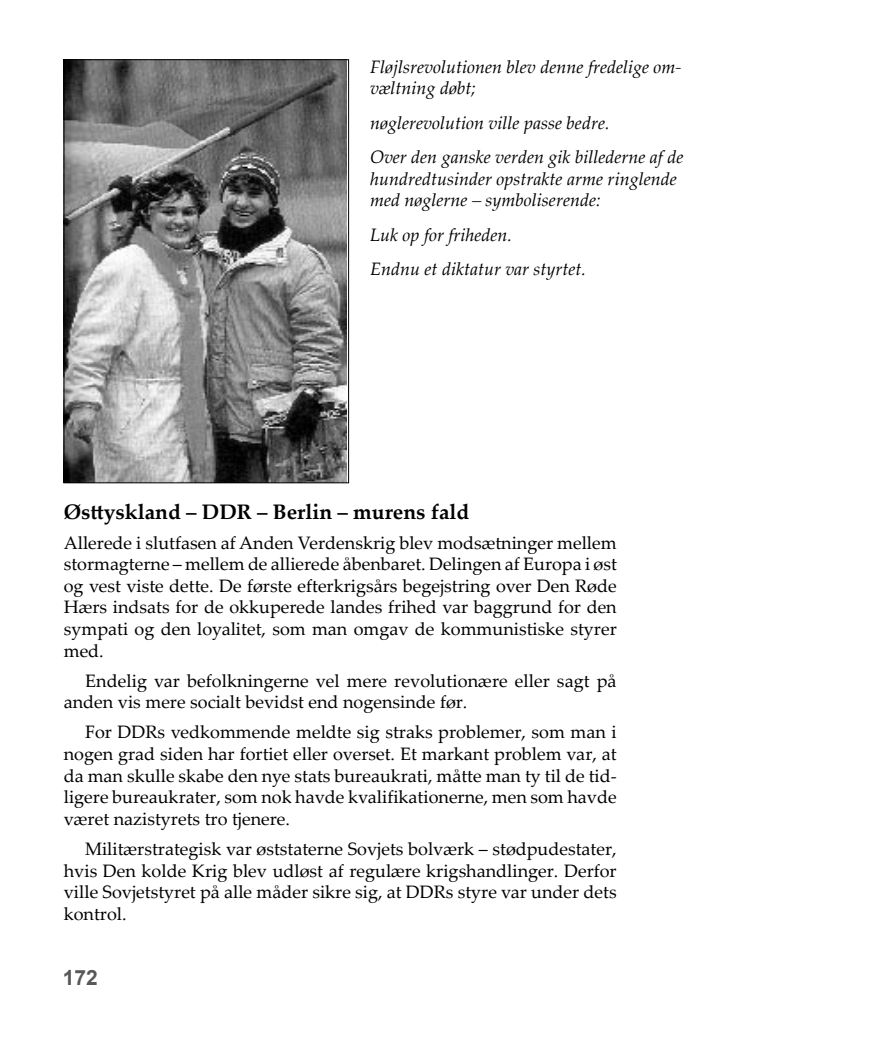
<style>
.page{position:relative;width:889px;height:1063px;background:#fff}
.page>*{position:absolute;margin:0;border:0;box-sizing:border-box;transform-origin:0 0}
.t1{font:700 21px "Palatino Linotype";color:#000}
.t2{font:700 21px "Arial";color:#58585a}
.t3{font:18px/21.6px "Palatino Linotype";color:#000;text-align:justify}
.t4{font:italic 18px/21.6px "Palatino Linotype";color:#000}
</style>
<div class="page">
<img style="left:66px;top:62px;width:281px;height:419px">
<div style="left:64px;top:60px;width:285px;height:423px;border:1px solid #000"></div>
<p class="t4" style="left:370px;top:55px;width:313px">Fløjlsrevolutionen blev denne fredelige om&shy;væltning døbt;</p>
<p class="t4" style="left:370px;top:105px;width:315px;line-height:34.3px">nøglerevolution ville passe bedre.<br>Over den ganske verden gik billederne af de</p>
<p class="t4" style="left:370px;top:167px;width:308px">hundredtusinder opstrakte arme ringlende med nøglerne – symboliserende:</p>
<p class="t4" style="left:370px;top:217px;width:217px;line-height:34.3px">Luk op for friheden.<br>Endnu et diktatur var styrtet.</p>
<p class="t1" style="left:64px;top:496px;width:407px">Østtyskland – DDR – Berlin – murens fald</p>
<p class="t3" style="left:64px;top:531px;width:554px">Allerede i slutfasen af Anden Verdenskrig blev modsætninger mellem stormagterne – mellem de allierede åbenbaret. Delingen af Europa i øst og vest viste dette. De første efterkrigsårs begejstring over Den Røde Hærs indsats for de okkuperede landes frihed var baggrund for den sympati og den loyalitet, som man omgav de kommunistiske styrer med.</p>
<p class="t3" style="left:64px;top:669px;width:554px;text-indent:21px">Endelig var befolkningerne vel mere revolutionære eller sagt på anden vis mere socialt bevidst end nogensinde før.</p>
<p class="t3" style="left:64px;top:721px;width:554px;text-indent:21px">For DDRs vedkommende meldte sig straks problemer, som man i nogen grad siden har fortiet eller overset. Et markant problem var, at da man skulle skabe den nye stats bureaukrati, måtte man ty til de tid&shy;ligere bureaukrater, som nok havde kvalifikationerne, men som havde været nazistyrets tro tjenere.</p>
<p class="t3" style="left:64px;top:837px;width:554px;text-indent:21px">Militærstrategisk var øststaterne Sovjets bolværk – stødpudestater, hvis Den kolde Krig blev udløst af regulære krigshandlinger. Derfor ville Sovjetstyret på alle måder sikre sig, at DDRs styre var under dets kontrol.</p>
<p class="t2" style="left:63px;top:963px;width:37px">172</p>
</div>
